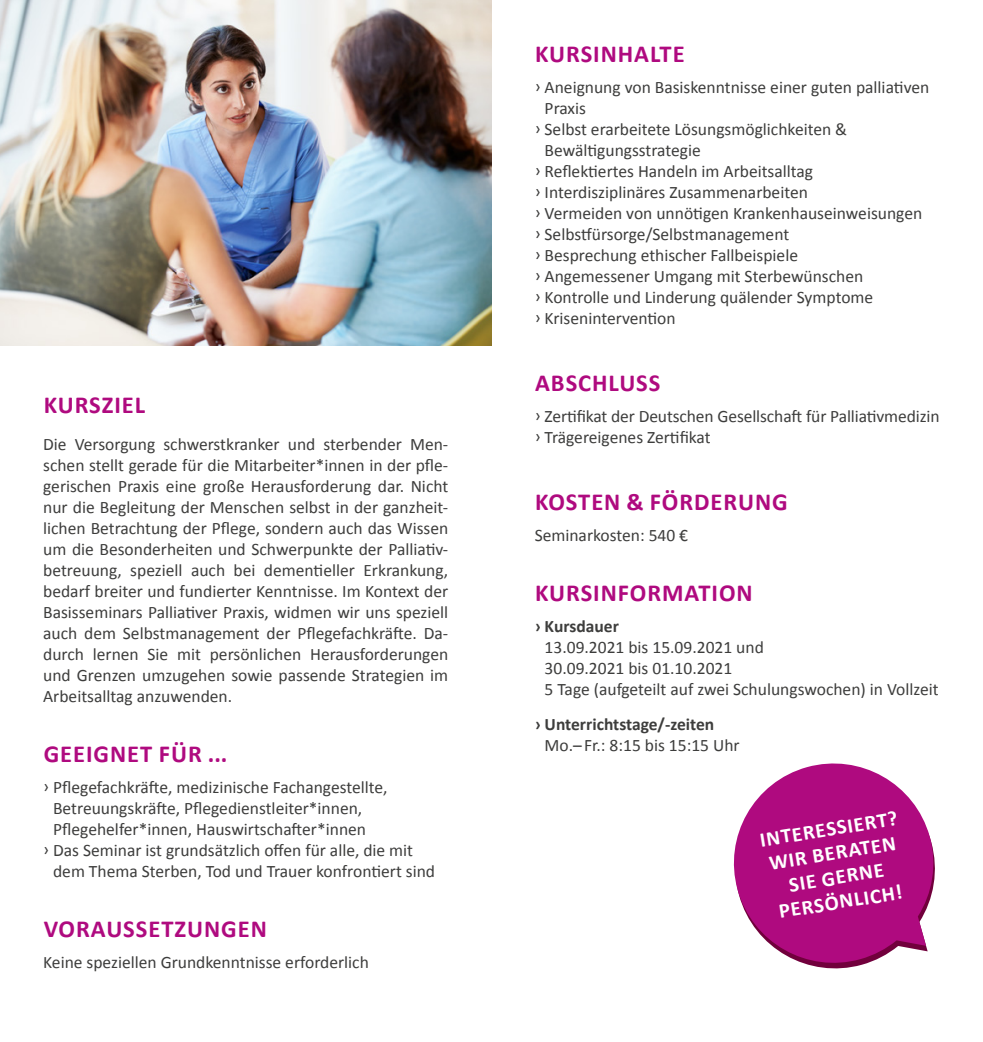
<style>
.page{position:relative;width:983px;height:1042px;background:#fff}
.page>*{position:absolute;margin:0;border:0;box-sizing:border-box;transform-origin:0 0}
.t1{font:700 24.5px "Calibri";letter-spacing:.04em;color:#af0a7f}
.t2{font:700 21px/24.5px "Calibri";color:#fff;text-align:center}
.t3{font:17.5px/21px "Calibri";color:#3d3d3c}
.t4{font:700 17.5px "Calibri";color:#3d3d3c}
</style>
<div class="page">
<img style="left:0;top:0;width:491px;height:345px">
<svg style="left:733px;top:763px;width:202px;height:206px;fill:#af0a7f"></svg>
<h1 class="t1" style="left:44px;top:389px;width:103px">KURSZIEL</h1>
<p class="t3" style="left:43px;top:434px;width:406px;text-align:justify">Die Versorgung schwerstkranker und sterbender Men&shy;schen stellt gerade für die Mitarbeiter*innen in der pfle&shy;gerischen Praxis eine große Herausforderung dar. Nicht nur die Begleitung der Menschen selbst in der ganzheit&shy;lichen Betrachtung der Pflege, sondern auch das Wissen um die Besonderheiten und Schwerpunkte der Palliativ&shy;betreuung, speziell auch bei dementieller Erkrankung, bedarf breiter und fundierter Kenntnisse. Im Kontext der Basisseminars Palliativer Praxis, widmen wir uns speziell auch dem Selbstmanagement der Pflegefachkräfte. Da&shy;durch lernen Sie mit persönlichen Herausforderungen und Grenzen umzugehen sowie passende Strategien im Arbeitsalltag anzuwenden.</p>
<h1 class="t1" style="left:44px;top:738px;width:185px">GEEIGNET FÜR ...</h1>
<p class="t3" style="left:43px;top:777px;width:346px">ͧ Pflegefachkräfte, medizinische Fachangestellte,</p>
<p class="t3" style="left:53px;top:798px;width:310px">Betreuungskräfte, Pflegedienstleiter*innen,</p>
<p class="t3" style="left:53px;top:819px;width:314px">Pflegehelfer*innen, Hauswirtschafter*innen</p>
<p class="t3" style="left:43px;top:840px;width:371px">ͧ Das Seminar ist grundsätzlich offen für alle, die mit</p>
<p class="t3" style="left:53px;top:861px;width:383px">dem Thema Sterben, Tod und Trauer konfrontiert sind</p>
<h1 class="t1" style="left:44px;top:913px;width:224px">VORAUSSETZUNGEN</h1>
<p class="t3" style="left:43px;top:952px;width:327px">Keine speziellen Grundkenntnisse erforderlich</p>
<h1 class="t1" style="left:535px;top:38px;width:151px">KURSINHALTE</h1>
<p class="t3" style="left:534px;top:77px;width:396px">ͧ Aneignung von Basiskenntnisse einer guten palliativen</p>
<p class="t3" style="left:544px;top:98px;width:43px">Praxis</p>
<p class="t3" style="left:534px;top:119px;width:314px">ͧ Selbst erarbeitete Lösungsmöglichkeiten &amp;</p>
<p class="t3" style="left:544px;top:140px;width:158px">Bewältigungsstrategie</p>
<p class="t3" style="left:534px;top:161px;width:280px">ͧ Reflektiertes Handeln im Arbeitsalltag</p>
<p class="t3" style="left:534px;top:182px;width:275px">ͧ Interdisziplinäres Zusammenarbeiten</p>
<p class="t3" style="left:534px;top:203px;width:389px">ͧ Vermeiden von unnötigen Krankenhauseinweisungen</p>
<p class="t3" style="left:534px;top:224px;width:256px">ͧ Selbstfürsorge/Selbstmanagement</p>
<p class="t3" style="left:534px;top:245px;width:265px">ͧ Besprechung ethischer Fallbeispiele</p>
<p class="t3" style="left:534px;top:266px;width:330px">ͧ Angemessener Umgang mit Sterbewünschen</p>
<p class="t3" style="left:534px;top:287px;width:340px">ͧ Kontrolle und Linderung quälender Symptome</p>
<p class="t3" style="left:534px;top:308px;width:142px">ͧ Krisenintervention</p>
<h1 class="t1" style="left:535px;top:367px;width:127px">ABSCHLUSS</h1>
<p class="t3" style="left:534px;top:406px;width:406px">ͧ Zertifikat der Deutschen Gesellschaft für Palliativmedizin ͧ Trägereigenes Zertifikat</p>
<h1 class="t1" style="left:535px;top:486px;width:254px">KOSTEN &amp; FÖRDERUNG</h1>
<p class="t3" style="left:534px;top:525px;width:155px">Seminarkosten: 540 €</p>
<h1 class="t1" style="left:535px;top:577px;width:219px">KURSINFORMATION</h1>
<p class="t4" style="left:534px;top:615px;width:86px">› Kursdauer</p>
<p class="t3" style="left:544px;top:637px;width:395px">13.09.2021 bis 15.09.2021 und<br>30.09.2021 bis 01.10.2021<br>5 Tage (aufgeteilt auf zwei Schulungswochen) in Vollzeit</p>
<p class="t4" style="left:534px;top:713px;width:181px">› Unterrichtstage/-zeiten</p>
<p class="t3" style="left:544px;top:735px;width:196px">Mo.– Fr.: 8:15 bis 15:15 Uhr</p>
<p class="t2" style="left:758px;top:827px;width:140px;rotate:-9deg">INTERESSIERT?<br>WIR BERATEN<br>SIE GERNE<br>PERSÖNLICH!</p>
</div>
